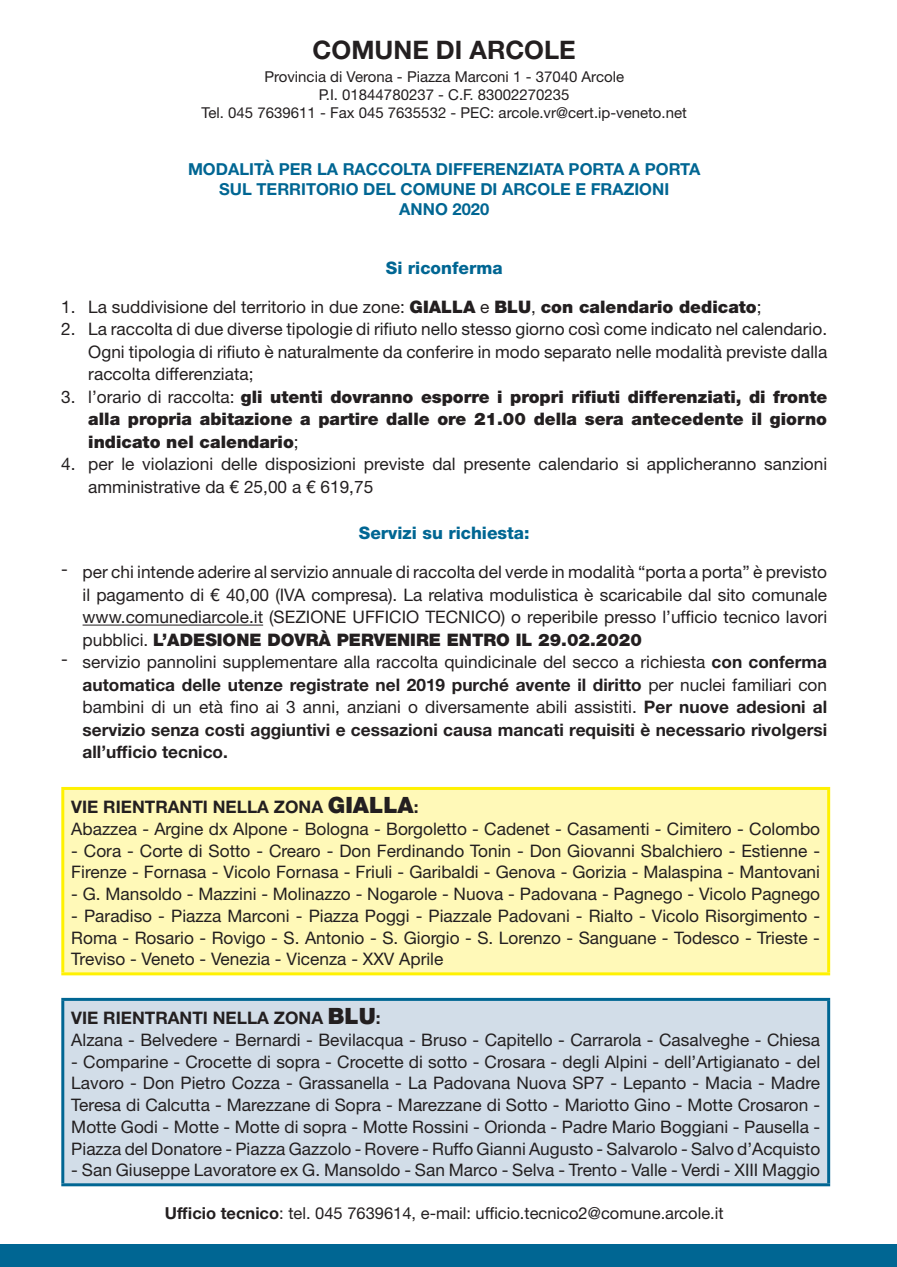
<style>
.page{position:relative;width:897px;height:1267px;background:#fff}
.page>*{position:absolute;margin:0;border:0;box-sizing:border-box;transform-origin:0 0}
.t1{font:700 25.5px "Helvetica Neue LT Std";color:#231f20}
.t2{font:17.25px/21.8px "Helvetica Neue LT Std";color:#231f20;text-align:justify}
.t3{font:700 17.25px/22.5px "Helvetica Neue LT Std";color:#231f20;text-align:justify}
.t4{font:900 17.25px/22.5px "Helvetica Neue LT Std";color:#231f20;text-align:justify}
.t5{font:800 17.25px "Helvetica Neue LT Std";color:#006693}
.t6{font:700 16.5px/19.8px "Helvetica Neue LT Std";color:#006693;text-align:center}
.t7{font:16.5px "Helvetica Neue LT Std";color:#231f20}
.t8{font:15px/18px "Helvetica Neue LT Std";color:#231f20;text-align:center}
.s1{font-weight:900}
.s2{font-weight:400}
.s3{font-weight:700}
.s4{font-weight:900;font-size:22.5px}
</style>
<div class="page">
<div style="left:0;top:1243px;width:896px;height:23px;background:#006693"></div>
<hr style="left:83px;top:624px;width:180px;height:1px;background:#231f20">
<div style="left:63px;top:788px;width:765px;height:185px;background:#fff9b8"></div>
<hr style="left:61px;top:787px;width:769px;height:3px;background:#fff101">
<hr style="left:61px;top:790px;width:3px;height:182px;background:#fff101">
<hr style="left:827px;top:790px;width:3px;height:182px;background:#fff101">
<hr style="left:61px;top:972px;width:769px;height:3px;background:#fff101">
<div style="left:63px;top:999px;width:765px;height:185px;background:#d2dde8"></div>
<hr style="left:61px;top:997px;width:769px;height:3px;background:#006693">
<hr style="left:61px;top:1000px;width:3px;height:183px;background:#006693">
<hr style="left:827px;top:1000px;width:3px;height:183px;background:#006693">
<hr style="left:61px;top:1183px;width:769px;height:3px;background:#006693">
<h1 class="t1" style="left:312px;top:34px;width:265px">COMUNE DI ARCOLE</h1>
<p class="t8" style="left:201px;top:67px;width:486px">Provincia di Verona - Piazza Marconi 1 - 37040 Arcole<br>P.I. 01844780237 - C.F. 83002270235<br>Tel. 045 7639611 - Fax 045 7635532 - PEC: arcole.vr@cert.ip-veneto.net</p>
<p class="t6" style="left:188px;top:159px;width:514px">MODALITÀ PER LA RACCOLTA DIFFERENZIATA PORTA A PORTA<br>SUL TERRITORIO DEL COMUNE DI ARCOLE E FRAZIONI<br>ANNO 2020</p>
<p class="t5" style="left:386px;top:257px;width:118px">Si riconferma</p>
<p class="t2" style="left:61px;top:295px;width:701px">1. La suddivisione del territorio in due zone: <span class="s1">GIALLA</span> e <span class="s1">BLU</span>, <span class="s1">con calendario dedicato</span>;</p>
<p class="t2" style="left:88px;top:317px;width:740px;line-height:22.5px;text-indent:-27px">2. La raccolta di due diverse tipologie di rifiuto nello stesso giorno così come indicato nel calendario.<br>Ogni tipologia di rifiuto è naturalmente da conferire in modo separato nelle modalità previste dalla raccolta differenziata;</p>
<p class="t4" style="left:88px;top:385px;width:740px;text-indent:-27px"><span class="s2">3. l’orario di raccolta:</span> gli utenti dovranno esporre i propri rifiuti differenziati, di fronte alla propria abitazione a partire dalle ore 21.00 della sera antecedente il giorno indicato nel calendario<span class="s2">;</span></p>
<p class="t2" style="left:88px;top:452px;width:740px;line-height:22.5px;text-indent:-27px">4. per le violazioni delle disposizioni previste dal presente calendario si applicheranno sanzioni amministrative da € 25,00 a € 619,75</p>
<p class="t5" style="left:359px;top:523px;width:172px">Servizi su richiesta:</p>
<p class="t2" style="left:83px;top:560px;width:746px;line-height:22.5px;text-indent:-21px">- per chi intende aderire al servizio annuale di raccolta del verde in modalità “porta a porta” è previsto il pagamento di € 40,00 (IVA compresa). La relativa modulistica è scaricabile dal sito comunale www.comunediarcole.it (SEZIONE UFFICIO TECNICO) o reperibile presso l’ufficio tecnico lavori pubblici. <span class="s1">L’ADESIONE DOVRÀ PERVENIRE ENTRO IL 29.02.2020</span></p>
<p class="t3" style="left:83px;top:650px;width:746px;text-indent:-21px"><sup>-</sup> <span class="s2">servizio pannolini supplementare alla raccolta quindicinale del secco a richiesta</span> con conferma automatica delle utenze registrate nel 2019 purché avente il diritto <span class="s2">per nuclei familiari con bambini di un età fino ai 3 anni, anziani o diversamente abili assistiti.</span> Per nuove adesioni al servizio senza costi aggiuntivi e cessazioni causa mancati requisiti è necessario rivolgersi all’ufficio tecnico.</p>
<p class="t2" style="left:71px;top:795px;width:750px"><span class="s3">VIE RIENTRANTI NELLA ZONA</span> <span class="s4">GIALLA</span><span class="s3">:<br></span>Abazzea - Argine dx Alpone - Bologna - Borgoletto - Cadenet - Casamenti - Cimitero - Colombo</p>
<p class="t2" style="left:71px;top:839px;width:750px">- Cora - Corte di Sotto - Crearo - Don Ferdinando Tonin - Don Giovanni Sbalchiero - Estienne -<br>Firenze - Fornasa - Vicolo Fornasa - Friuli - Garibaldi - Genova - Gorizia - Malaspina - Mantovani</p>
<p class="t2" style="left:71px;top:882px;width:750px">- G. Mansoldo - Mazzini - Molinazzo - Nogarole - Nuova - Padovana - Pagnego - Vicolo Pagnego</p>
<p class="t2" style="left:71px;top:904px;width:750px">- Paradiso - Piazza Marconi - Piazza Poggi - Piazzale Padovani - Rialto - Vicolo Risorgimento - Roma - Rosario - Rovigo - S. Antonio - S. Giorgio - S. Lorenzo - Sanguane - Todesco - Trieste - Treviso - Veneto - Venezia - Vicenza - XXV Aprile</p>
<p class="t2" style="left:71px;top:1006px;width:750px"><span class="s3">VIE RIENTRANTI NELLA ZONA</span> <span class="s4">BLU</span><span class="s3">:<br></span>Alzana - Belvedere - Bernardi - Bevilacqua - Bruso - Capitello - Carrarola - Casalveghe - Chiesa</p>
<p class="t2" style="left:71px;top:1050px;width:750px">- Comparine - Crocette di sopra - Crocette di sotto - Crosara - degli Alpini - dell’Artigianato - del Lavoro - Don Pietro Cozza - Grassanella - La Padovana Nuova SP7 - Lepanto - Macia - Madre Teresa di Calcutta - Marezzane di Sopra - Marezzane di Sotto - Mariotto Gino - Motte Crosaron - Motte Godi - Motte - Motte di sopra - Motte Rossini - Orionda - Padre Mario Boggiani - Pausella - Piazza del Donatore - Piazza Gazzolo - Rovere - Ruffo Gianni Augusto - Salvarolo - Salvo d’Acquisto</p>
<p class="t2" style="left:71px;top:1158px;width:750px">- San Giuseppe Lavoratore ex G. Mansoldo - San Marco - Selva - Trento - Valle - Verdi - XIII Maggio</p>
<p class="t7" style="left:165px;top:1203px;width:560px"><span class="s3">Ufficio tecnico</span>: tel. 045 7639614, e-mail: ufficio.tecnico2@comune.arcole.it</p>
</div>
